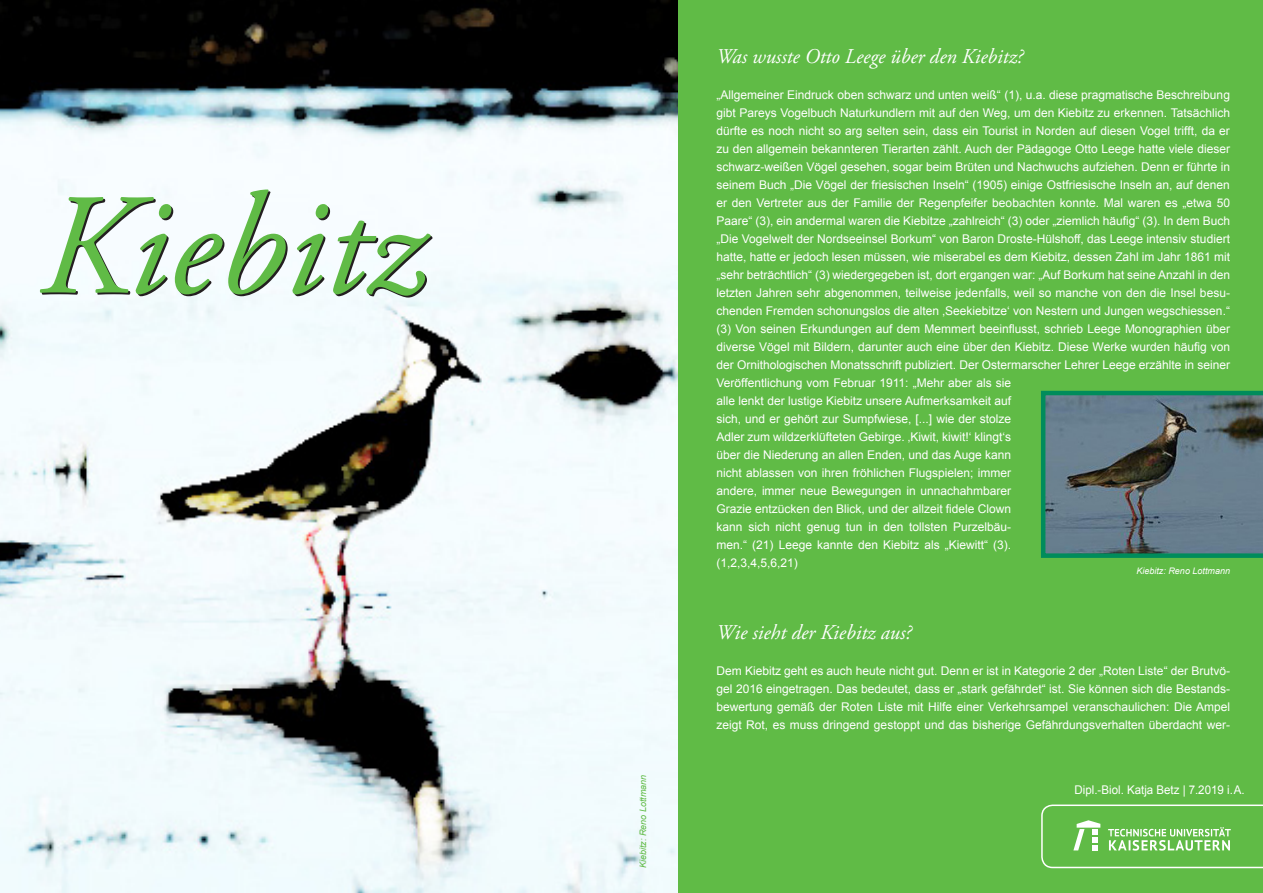
<style>
.page{position:relative;width:1263px;height:893px;background:#fff}
.page>*{position:absolute;margin:0;border:0;box-sizing:border-box;transform-origin:0 0}
.t1{font:italic 143.85px "Adobe Garamond Pro";color:#231f20}
.t2{font:italic 21px "Adobe Garamond Pro";color:#fff}
.t3{font:12px/18px "Arial";color:#fff}
.t4{font:12px "Arial";color:#fff;scale:.96 1}
.t5{font:italic 9px "Arial";color:#fff}
.t6{font:italic 9px "Arial";color:#60bb46}
</style>
<div class="page">
<img style="left:0;top:0;width:678px;height:893px">
<div style="left:678px;top:0;width:585px;height:893px;background:#60bb46"></div>
<svg style="left:1041px;top:804px;width:222px;height:65px"></svg>
<svg style="left:1041px;top:391px;width:222px;height:167px;background:#59747a"></svg>
<h1 class="t1" style="left:41px;top:162px;width:387px">Kiebitz</h1>
<p class="t6" style="left:637px;top:868px;width:95px;rotate:-90deg">Kiebitz: Reno Lottmann</p>
<h2 class="t2" style="left:716px;top:43px;width:308px">Was wusste Otto Leege über den Kiebitz?</h2>
<p class="t3" style="left:716px;top:86px;width:515px">„Allgemeiner Eindruck oben schwarz und unten weiß“ (1), u.a. diese pragmatische Beschreibung gibt Pareys Vogelbuch Naturkundlern mit auf den Weg, um den Kiebitz zu erkennen. Tatsächlich dürfte es noch nicht so arg selten sein, dass ein Tourist in Norden auf diesen Vogel trifft, da er zu den allgemein bekannteren Tierarten zählt. Auch der Pädagoge Otto Leege hatte viele dieser schwarz-weißen Vögel gesehen, sogar beim Brüten und Nachwuchs aufziehen. Denn er führte in seinem Buch „Die Vögel der friesischen Inseln“ (1905) einige Ostfriesische Inseln an, auf denen er den Vertreter aus der Familie der Regenpfeifer beobachten konnte. Mal waren es „etwa 50<br>Paare“ (3), ein andermal waren die Kiebitze „zahlreich“ (3) oder „ziemlich häufig“ (3). In dem Buch „Die Vogelwelt der Nordseeinsel Borkum“ von Baron Droste-Hülshoff, das Leege intensiv studiert hatte, hatte er jedoch lesen müssen, wie miserabel es dem Kiebitz, dessen Zahl im Jahr 1861 mit „sehr beträchtlich“ (3) wiedergegeben ist, dort ergangen war: „Auf Borkum hat seine Anzahl in den letzten Jahren sehr abgenommen, teilweise jedenfalls, weil so manche von den die Insel besu&shy;chenden Fremden schonungslos die alten ‚Seekiebitze‘ von Nestern und Jungen wegschiessen.“ (3) Von seinen Erkundungen auf dem Memmert beeinflusst, schrieb Leege Monographien über diverse Vögel mit Bildern, darunter auch eine über den Kiebitz. Diese Werke wurden häufig von der Ornithologischen Monatsschrift publiziert. Der Ostermarscher Lehrer Leege erzählte in seiner Veröffentlichung vom Februar 1911: „Mehr aber als sie<br>alle lenkt der lustige Kiebitz unsere Aufmerksamkeit auf<br>sich, und er gehört zur Sumpfwiese, [...] wie der stolze<br>Adler zum wildzerklüfteten Gebirge. ‚Kiwit, kiwit!‘ klingt‘s<br>über die Niederung an allen Enden, und das Auge kann<br>nicht ablassen von ihren fröhlichen Flugspielen; immer<br>andere, immer neue Bewegungen in unnachahmbarer<br>Grazie entzücken den Blick, und der allzeit fidele Clown<br>kann sich nicht genug tun in den tollsten Purzelbäu-<br>men.“ (21) Leege kannte den Kiebitz als „Kiewitt“ (3).<br>(1,2,3,4,5,6,21)</p>
<p class="t5" style="left:1136px;top:565px;width:95px">Kiebitz: Reno Lottmann</p>
<h2 class="t2" style="left:716px;top:619px;width:197px">Wie sieht der Kiebitz aus?</h2>
<p class="t3" style="left:716px;top:662px;width:515px;text-align:justify">Dem Kiebitz geht es auch heute nicht gut. Denn er ist in Kategorie 2 der „Roten Liste“ der Brutvö&shy;gel 2016 eingetragen. Das bedeutet, dass er „stark gefährdet“ ist. Sie können sich die Bestands&shy;bewertung gemäß der Roten Liste mit Hilfe einer Verkehrsampel veranschaulichen: Die Ampel zeigt Rot, es muss dringend gestoppt und das bisherige Gefährdungsverhalten überdacht wer-</p>
<p class="t4" style="left:1074px;top:782px;width:179px">Dipl.-Biol. Katja Betz | 7.2019 i.A.</p>
</div>
